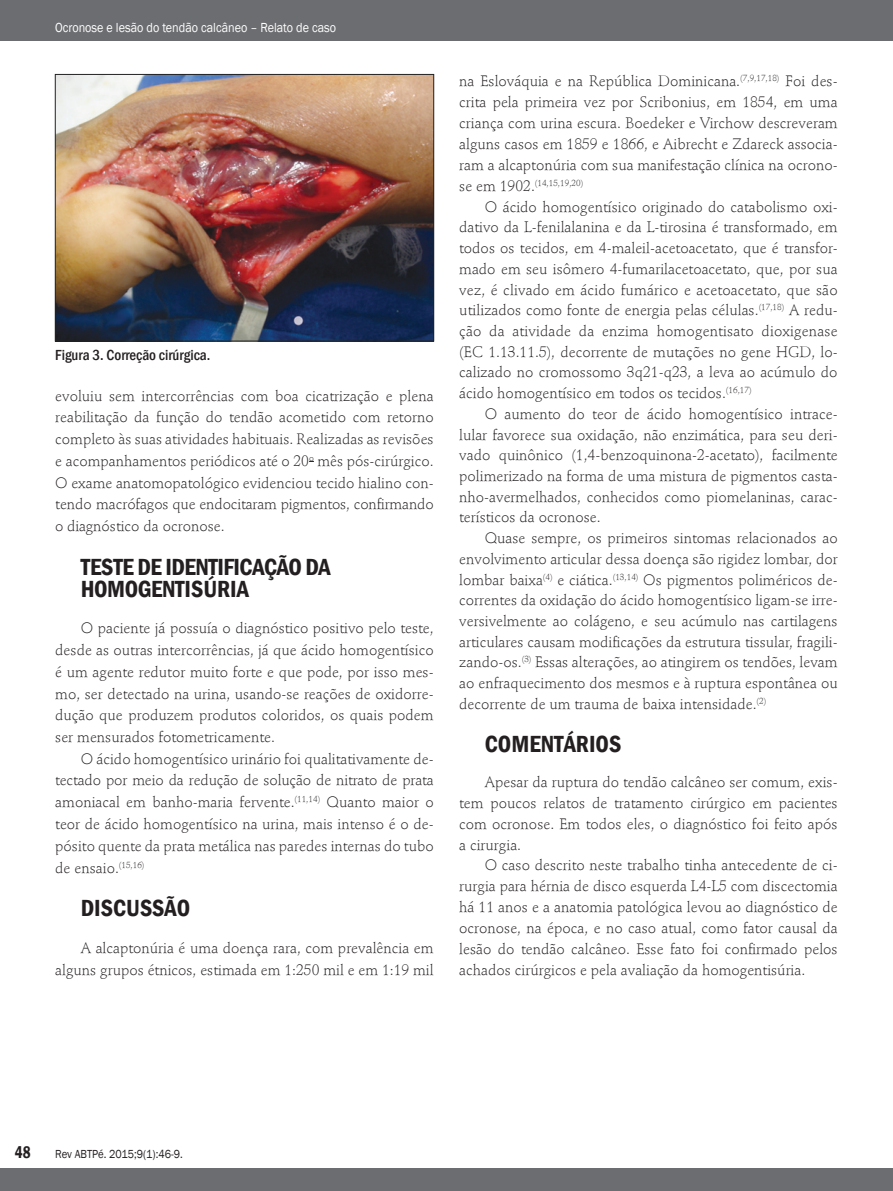
<style>
.page{position:relative;width:893px;height:1191px;background:#fff}
.page>*{position:absolute;margin:0;border:0;box-sizing:border-box;transform-origin:0 0}
.t1{font:600 condensed 24px/21.8px "Franklin Gothic";letter-spacing:-.02em;color:#231f20}
.t2{font:600 condensed 24px "Franklin Gothic";color:#231f20}
.t3{font:600 condensed 17.25px "Franklin Gothic";color:#231f20;scale:.9 1}
.t4{font:300 15px/20.7px "Stempel Schneidler Std";color:#231f20;text-align:justify}
.t5{font:500 condensed 15px "Franklin Gothic";color:#231f20}
.t6{font:13.5px "Franklin Gothic";color:#fff;scale:.9 1}
.t7{font:12px "Franklin Gothic";color:#231f20;scale:.9 1}
.t8{font:300 8.7px "Stempel Schneidler Std";color:#231f20}
.s1{font-size:15px}
</style>
<div class="page">
<div style="left:0;top:0;width:893px;height:40px;background:#6c6d70"></div>
<div style="left:0;top:1168px;width:893px;height:23px;background:#6c6d70"></div>
<img style="left:57px;top:76px;width:375px;height:263px">
<div style="left:55px;top:74px;width:379px;height:267px;border:1px solid #222"></div>
<p class="t6" style="left:55px;top:19px;width:314px">Ocronose e lesão do tendão calcâneo – Relato de caso</p>
<p class="t5" style="left:55px;top:345px;width:157px">Figura 3. Correção cirúrgica.</p>
<p class="t4" style="left:55px;top:385px;width:380px;line-height:21.8px">evoluiu sem intercorrências com boa cicatrização e plena reabilitação da função do tendão acometido com retorno completo às suas atividades habituais. Realizadas as revisões e acompanhamentos periódicos até o 20<sup>o</sup> mês pós-cirúrgico.<br>O exame anatomopatológico evidenciou tecido hialino con&shy;tendo macrófagos que endocitaram pigmentos, confirmando o diagnóstico da ocronose.</p>
<h1 class="t1" style="left:81px;top:555px;width:251px">TESTE DE IDENTIFICAÇÃO DA<br>HOMOGENTISÚRIA</h1>
<p class="t4" style="left:55px;top:617px;width:380px;line-height:21.8px;text-indent:26px">O paciente já possuía o diagnóstico positivo pelo teste, desde as outras intercorrências, já que ácido homogentísico é um agente redutor muito forte e que pode, por isso mes&shy;mo, ser detectado na urina, usando-se reações de oxidorre&shy;dução que produzem produtos coloridos, os quais podem ser mensurados fotometricamente.</p>
<p class="t4" style="left:55px;top:748px;width:380px;line-height:21.8px;text-align:left;text-indent:26px">O ácido homogentísico urinário foi qualitativamente de-- tectado por meio da redução de solução de nitrato de prata amoniacal em banho-maria fervente.<sup>(11,14)</sup> Quanto maior o teor de ácido homogentísico na urina, mais intenso é o de&shy;pósito quente da prata metálica nas paredes internas do tubo de ensaio.<sup>(15,16)</sup></p>
<h1 class="t2" style="left:81px;top:892px;width:111px">DISCUSSÃO</h1>
<p class="t4" style="left:55px;top:937px;width:380px;line-height:21.8px;text-align:right">A alcaptonúria é uma doença rara, com prevalência em alguns grupos étnicos, estimada em 1:250 mil e em 1:19 mil</p>
<p class="t4" style="left:459px;top:70px;width:380px">na Eslováquia e na República Dominicana.<sup>(7,9,17,18)</sup> Foi des&shy;crita pela primeira vez por Scribonius, em 1854, em uma criança com urina escura. Boedeker e Virchow descreveram alguns casos em 1859 e 1866, e Aibrecht e Zdareck associa&shy;ram a alcaptonúria com sua manifestação clínica na ocrono-</p>
<p class="t8" style="left:459px;top:178px;width:126px"><span class="s1">se em 1902.</span>(14,15,19,20)</p>
<p class="t4" style="left:459px;top:196px;width:380px;text-indent:26px">O ácido homogentísico originado do catabolismo oxi&shy;dativo da L-fenilalanina e da L-tirosina é transformado, em todos os tecidos, em 4-maleil-acetoacetato, que é transfor&shy;mado em seu isômero 4-fumarilacetoacetato, que, por sua vez, é clivado em ácido fumárico e acetoacetato, que são utilizados como fonte de energia pelas células.<sup>(17,18)</sup> A redu&shy;ção da atividade da enzima homogentisato dioxigenase (EC 1.13.11.5), decorrente de mutações no gene HGD, lo&shy;calizado no cromossomo 3q21-q23, a leva ao acúmulo do ácido homogentísico em todos os tecidos.<sup>(16,17)</sup></p>
<p class="t4" style="left:459px;top:403px;width:380px;text-align:left;text-indent:26px">O aumento do teor de ácido homogentísico intrace&shy;lular favorece sua oxidação, não enzimática, para seu deri&shy;vado quinônico (1,4-benzoquinona-2-acetato), facilmente polimerizado na forma de uma mistura de pigmentos casta&shy;nho-avermelhados, conhecidos como piomelaninas, carac&shy;terísticos da ocronose.</p>
<p class="t4" style="left:459px;top:528px;width:380px;text-align:left;text-indent:26px">Quase sempre, os primeiros sintomas relacionados ao envolvimento articular dessa doença são rigidez lombar, dor lombar baixa<sup>(4)</sup> e ciática.<sup>(13,14)</sup> Os pigmentos poliméricos de&shy;correntes da oxidação do ácido homogentísico ligam-se irre&shy;versivelmente ao colágeno, e seu acúmulo nas cartilagens articulares causam modificações da estrutura tissular, fragili&shy;zando-os.<sup>(3)</sup> Essas alterações, ao atingirem os tendões, levam ao enfraquecimento dos mesmos e à ruptura espontânea ou decorrente de um trauma de baixa intensidade.<sup>(2)</sup></p>
<h1 class="t2" style="left:485px;top:727px;width:138px">COMENTÁRIOS</h1>
<p class="t4" style="left:459px;top:772px;width:380px;text-indent:26px">Apesar da ruptura do tendão calcâneo ser comum, exis&shy;tem poucos relatos de tratamento cirúrgico em pacientes com ocronose. Em todos eles, o diagnóstico foi feito após a cirurgia.</p>
<p class="t4" style="left:459px;top:855px;width:380px;text-indent:26px">O caso descrito neste trabalho tinha antecedente de ci&shy;rurgia para hérnia de disco esquerda L4-L5 com discectomia há 11 anos e a anatomia patológica levou ao diagnóstico de ocronose, na época, e no caso atual, como fator causal da lesão do tendão calcâneo. Esse fato foi confirmado pelos achados cirúrgicos e pela avaliação da homogentisúria.</p>
<p class="t3" style="left:15px;top:1141px;width:19px">48</p>
<p class="t7" style="left:55px;top:1146px;width:143px">Rev ABTPé. 2015;9(1):46-9.</p>
</div>
